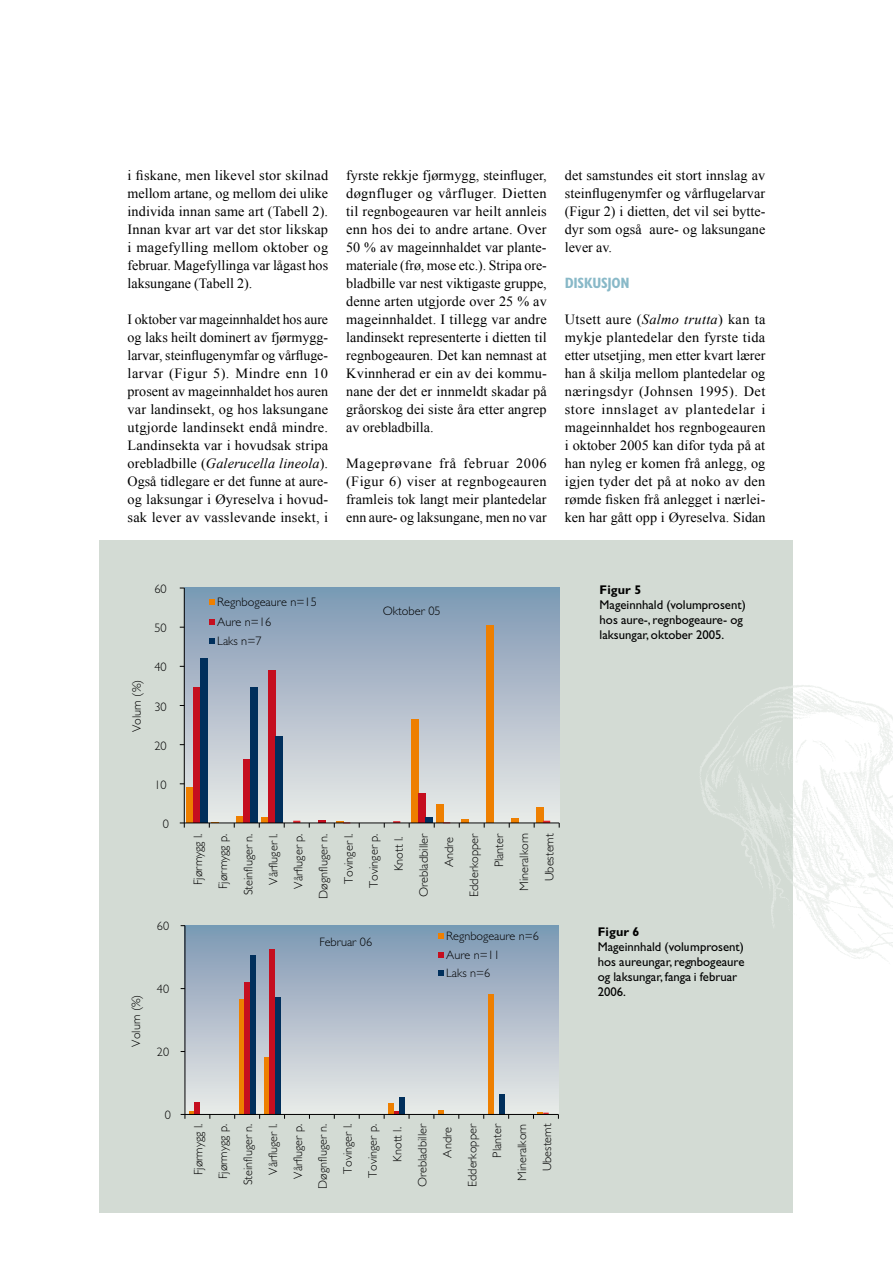
<style>
.page{position:relative;width:893px;height:1263px;background:#fff}
.page>*{position:absolute;margin:0;border:0;box-sizing:border-box;transform-origin:0 0}
.t1{font:700 condensed 15px "Gill Sans";letter-spacing:-.02em;color:#89b9c8}
.t2{font:14.1px/18px "Times New Roman";color:#000;text-align:justify}
.t3{font:12.75px/15px "Gill Sans";color:#000}
.t4{font:700 12.6px "Gill Sans";letter-spacing:.01em;color:#000}
.t5{font:300 12.3px/25px "Gill Sans";color:#000}
.s1{font-style:italic}
</style>
<div class="page">
<div style="left:99px;top:540px;width:694px;height:673px;background:#d3dbd4"></div>
<div style="left:184px;top:588px;width:375px;height:235px;background:linear-gradient(to bottom,#7e98b4,#e9e8e6)"></div>
<div style="left:186px;top:788px;width:7px;height:35px;background:#ee7f00"></div>
<div style="left:236px;top:816px;width:7px;height:7px;background:#ee7f00"></div>
<div style="left:411px;top:720px;width:7px;height:103px;background:#ee7f00"></div>
<div style="left:436px;top:805px;width:7px;height:18px;background:#ee7f00"></div>
<div style="left:486px;top:626px;width:7px;height:197px;background:#ee7f00"></div>
<div style="left:536px;top:808px;width:7px;height:15px;background:#ee7f00"></div>
<div style="left:193px;top:687px;width:7px;height:136px;background:#c50e1f"></div>
<div style="left:243px;top:760px;width:7px;height:63px;background:#c50e1f"></div>
<div style="left:268px;top:671px;width:7px;height:152px;background:#c50e1f"></div>
<svg style="left:293px;top:821px;width:7px;height:2px"></svg>
<svg style="left:318px;top:820px;width:7px;height:3px"></svg>
<svg style="left:393px;top:821px;width:7px;height:2px"></svg>
<div style="left:418px;top:793px;width:7px;height:30px;background:#c50e1f"></div>
<svg style="left:543px;top:821px;width:7px;height:2px"></svg>
<div style="left:200px;top:659px;width:7px;height:164px;background:#002f5c"></div>
<div style="left:250px;top:688px;width:7px;height:135px;background:#002f5c"></div>
<div style="left:275px;top:736px;width:7px;height:87px;background:#002f5c"></div>
<hr style="left:184px;top:588px;width:1px;height:235px;background:#000">
<hr style="left:184px;top:823px;width:375px;height:1px;background:#000">
<svg style="left:180px;top:823px;width:5px;height:5px"></svg>
<svg style="left:209px;top:822px;width:9px;height:6px"></svg>
<svg style="left:259px;top:818px;width:9px;height:10px"></svg>
<svg style="left:334px;top:821px;width:16px;height:7px"></svg>
<svg style="left:425px;top:818px;width:10px;height:10px"></svg>
<svg style="left:459px;top:820px;width:9px;height:8px"></svg>
<svg style="left:509px;top:818px;width:9px;height:10px"></svg>
<svg style="left:209px;top:599px;width:6px;height:6px"></svg>
<svg style="left:209px;top:619px;width:6px;height:5px"></svg>
<svg style="left:209px;top:638px;width:6px;height:6px"></svg>
<div style="left:184px;top:926px;width:375px;height:188px;background:linear-gradient(to bottom,#7f98b4,#e8e8e6)"></div>
<div style="left:239px;top:999px;width:5px;height:115px;background:#ee7f00"></div>
<div style="left:264px;top:1057px;width:5px;height:57px;background:#ee7f00"></div>
<div style="left:388px;top:1103px;width:6px;height:11px;background:#ee7f00"></div>
<div style="left:488px;top:994px;width:5px;height:120px;background:#ee7f00"></div>
<div style="left:195px;top:1102px;width:5px;height:12px;background:#c50e1f"></div>
<div style="left:244px;top:982px;width:6px;height:132px;background:#c50e1f"></div>
<div style="left:269px;top:949px;width:6px;height:165px;background:#c50e1f"></div>
<svg style="left:394px;top:1111px;width:5px;height:3px"></svg>
<div style="left:250px;top:955px;width:5px;height:159px;background:#002f5c"></div>
<div style="left:275px;top:997px;width:5px;height:117px;background:#002f5c"></div>
<div style="left:399px;top:1097px;width:6px;height:17px;background:#002f5c"></div>
<div style="left:499px;top:1094px;width:5px;height:20px;background:#002f5c"></div>
<hr style="left:185px;top:926px;width:1px;height:188px;background:#000">
<hr style="left:185px;top:1114px;width:373px;height:1px;background:#000">
<svg style="left:181px;top:1111px;width:14px;height:8px"></svg>
<svg style="left:434px;top:1110px;width:10px;height:9px"></svg>
<svg style="left:533px;top:1112px;width:16px;height:7px"></svg>
<svg style="left:438px;top:934px;width:6px;height:5px"></svg>
<svg style="left:438px;top:952px;width:6px;height:5px"></svg>
<svg style="left:438px;top:970px;width:6px;height:6px"></svg>
<img style="left:700px;top:685px;width:193px;height:274px">
<p class="t2" style="left:128px;top:166px;width:202px">i fiskane, men likevel stor skilnad mellom artane, og mellom dei ulike individa innan same art (Tabell 2).<br>Innan kvar art var det stor likskap i mage-fylling mellom oktober og februar. Magefyllinga var lågast hos laksungane (Tabell 2).</p>
<p class="t2" style="left:128px;top:310px;width:202px">I oktober var mageinnhaldet hos aure og laks heilt dominert av fjørmygg&shy;larvar, steinflugenymfar og vårfluge&shy;larvar (Figur 5). Mindre enn 10 prosent av mageinnhaldet hos auren var landinsekt, og hos laksungane utgjorde landinsekt endå mindre.<br>Landinsekta var i hovudsak stripa orebladbille -( <span class="s1">Galerucella lineola</span>).<br>Også tidlegare er det funne at aure&shy;og laksungar i Øyreselva i hovud&shy;sak lever av vasslevande insekt, i</p>
<p class="t2" style="left:346px;top:166px;width:202px">fyrste rekkje fjørmygg, steinfluger, døgnfluger og vårfluger. Dietten til regnbogeauren var heilt annleis enn hos dei to andre artane. Over 50 % av mageinnhaldet var plante&shy;materiale (frø, mose etc.). Stripa ore&shy;bladbille var nest viktigaste gruppe, denne arten utgjorde over 25 % av mageinnhaldet. I tillegg var andre landinsekt representerte i dietten til regnbogeauren. Det kan nemnast at Kvinnherad er ein av dei kommu&shy;nane der det er innmeldt skadar på gråorskog dei siste åra etter angrep av orebladbilla.</p>
<p class="t2" style="left:346px;top:454px;width:202px">Mageprøvane frå februar 2006 (Figur 6) viser at regnbogeauren framleis tok langt meir plantedelar enn aure- og laksungane, men no var</p>
<p class="t2" style="left:565px;top:166px;width:202px">det samstundes eit stort innslag av steinflugenymfer og vårflugelarvar (Figur 2) i dietten, det vil sei bytte&shy;dyr som også aure- og laksungane lever av.</p>
<p class="t1" style="left:565px;top:274px;width:66px">DISKUSJON</p>
<p class="t2" style="left:565px;top:310px;width:202px">Utsett aure (<span class="s1">Salmo trutta</span>) kan ta mykje plantedelar den fyrste tida etter utsetjing, men etter kvart lærer han å skilja mellom plante-delar og næringsdyr (Johnsen 1995). Det store innslaget av plantedelar i mageinnhaldet hos regnbogeauren i oktober 2005 kan difor tyda på at han nyleg er komen frå anlegg, og igjen tyder det på at noko av den rømde fisken frå anlegget i nærlei&shy;ken har gått opp i Øyreselva. Sidan</p>
<p class="t5" style="left:154px;top:576px;width:14px">60</p>
<p class="t5" style="left:154px;top:616px;width:14px">50</p>
<p class="t5" style="left:124px;top:732px;width:54px;rotate:-90deg">Volum (%)</p>
<p class="t5" style="left:154px;top:655px;width:14px">40</p>
<p class="t5" style="left:154px;top:694px;width:14px">30</p>
<p class="t5" style="left:154px;top:733px;width:14px">20</p>
<p class="t5" style="left:154px;top:772px;width:14px">10</p>
<p class="t5" style="left:163px;top:811px;width:8px">0</p>
<p class="t5" style="left:157px;top:914px;width:14px">60</p>
<p class="t5" style="left:123px;top:1046px;width:54px;rotate:-90deg">Volum (%)</p>
<p class="t5" style="left:157px;top:977px;width:14px">40</p>
<p class="t5" style="left:157px;top:1040px;width:14px">20</p>
<p class="t5" style="left:165px;top:1103px;width:8px">0</p>
<p class="t5" style="left:217px;top:592px;width:101px;line-height:19.4px">Regnbogeaure n=15<br>Aure n=16<br>Laks n=7</p>
<p class="t5" style="left:383px;top:598px;width:59px">Oktober 05</p>
<p class="t5" style="left:186px;top:899px;width:67px;text-align:right;rotate:-90deg">Fjørmygg l.<br>Fjørmygg p.<br>Steinfluger n.<br>Vårfluger l.<br>Vårfluger p.<br>Døgnfluger n.<br>Tovinger l.<br>Tovinger p.<br>Knott l.<br>Orebladbiller<br>Andre<br>Edderkopper<br>Planter<br>Mineralkorn<br>Ubestemt</p>
<p class="t5" style="left:319px;top:929px;width:54px">Februar 06</p>
<p class="t5" style="left:446px;top:927px;width:94px;line-height:18.3px">Regnbogeaure n=6<br>Aure n=11<br>Laks n=6</p>
<p class="t5" style="left:186px;top:1188px;width:67px;text-align:right;rotate:-90deg">Fjørmygg l.<br>Fjørmygg p.<br>Steinfluger n.<br>Vårfluger l.<br>Vårfluger p.<br>Døgnfluger n.<br>Tovinger l.<br>Tovinger p.<br>Knott l.<br>Orebladbiller<br>Andre<br>Edderkopper<br>Planter<br>Mineralkorn<br>Ubestemt</p>
<p class="t4" style="left:600px;top:582px;width:43px">Figur 5</p>
<p class="t3" style="left:600px;top:597px;width:148px">Mageinnhald (volumprosent) hos aure-, regnbogeaure- og laksungar, oktober 2005.</p>
<p class="t4" style="left:598px;top:924px;width:43px">Figur 6</p>
<p class="t3" style="left:598px;top:939px;width:148px">Mageinnhald (volumprosent) hos aure-ungar, regnbogeaure og laksungar, fanga i februar<br>2006.</p>
</div>
